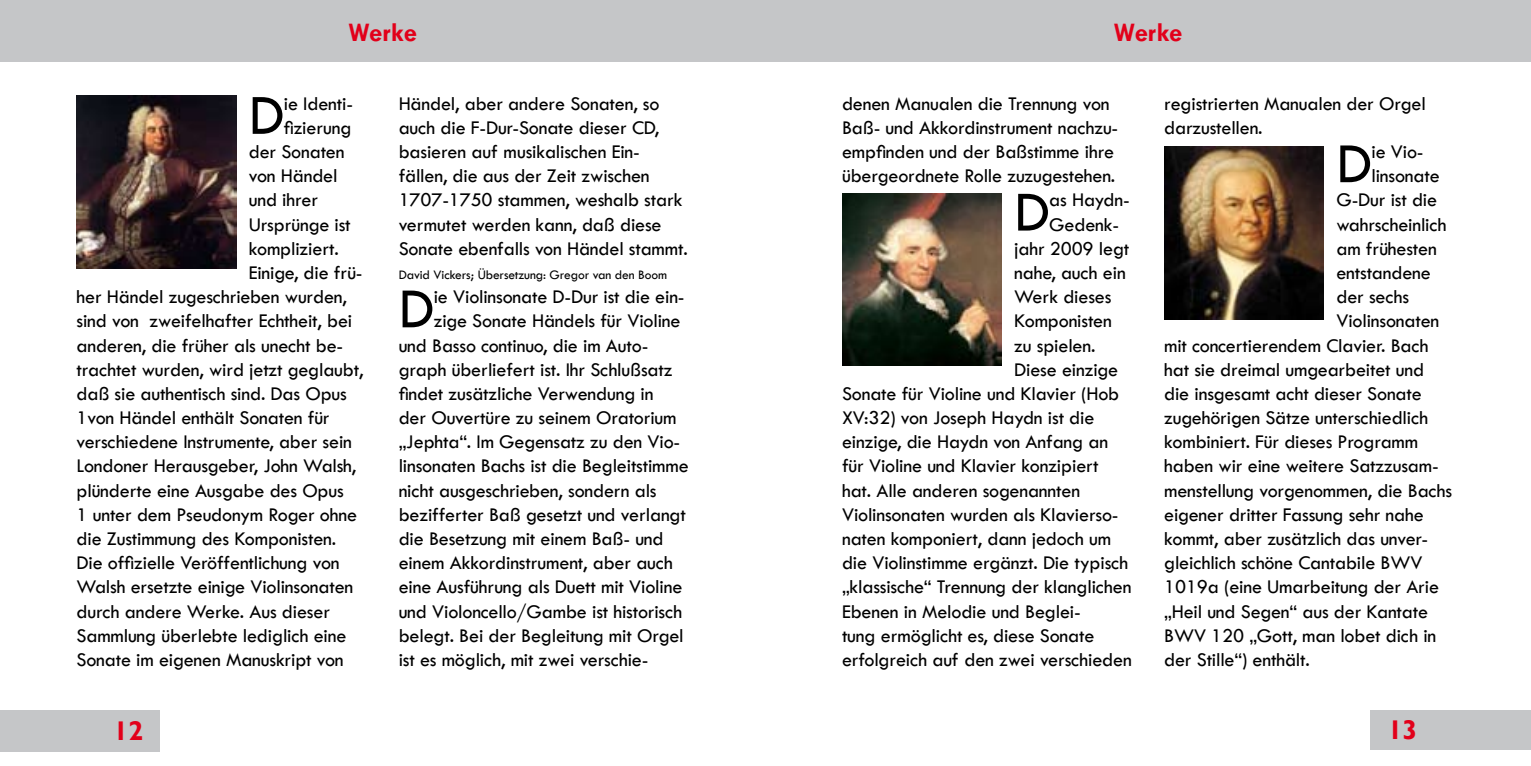
<style>
.page{position:relative;width:1531px;height:766px;background:#fff}
.page>*{position:absolute;margin:0;border:0;box-sizing:border-box;transform-origin:0 0}
.t1{font:58.95px "Tw Cen";color:#000}
.t2{font:700 27px "Tw Cen";color:#e2001a}
.t3{font:700 27px "Gill Sans";color:#e2001a}
.t4{font:20.03px/24.1px "Tw Cen";letter-spacing:-.01em;color:#000}
.t5{font:13.5px "Tw Cen";letter-spacing:-.01em;color:#000}
</style>
<div class="page">
<div style="left:0;top:0;width:765px;height:62px;background:#c5c6c8"></div>
<div style="left:0;top:710px;width:159px;height:41px;background:#c5c6c8"></div>
<div style="left:765px;top:0;width:766px;height:62px;background:#c5c6c8"></div>
<div style="left:1370px;top:710px;width:161px;height:39px;background:#c5c6c8"></div>
<img style="left:77px;top:96px;width:159px;height:172px">
<img style="left:1164px;top:147px;width:159px;height:172px">
<img style="left:842px;top:193px;width:159px;height:172px">
<h2 class="t2" style="left:348px;top:16px;width:70px">Werke</h2>
<h1 class="t1" style="left:249px;top:80px;width:37px">D</h1>
<p class="t4" style="left:284px;top:91px;width:71px">ie Identi-</p>
<p class="t4" style="left:284px;top:115px;width:69px">fizierung</p>
<p class="t4" style="left:249px;top:139px;width:97px">der Sonaten</p>
<p class="t4" style="left:249px;top:164px;width:90px">von Händel</p>
<p class="t4" style="left:249px;top:188px;width:71px">und ihrer</p>
<p class="t4" style="left:249px;top:212px;width:103px">Ursprünge ist</p>
<p class="t4" style="left:249px;top:236px;width:92px">kompliziert.</p>
<p class="t4" style="left:249px;top:260px;width:115px">Einige, die frü-</p>
<p class="t4" style="left:77px;top:284px;width:272px">her Händel zugeschrieben wurden,</p>
<p class="t4" style="left:77px;top:309px;width:277px">sind von zweifelhafter Echtheit, bei</p>
<p class="t4" style="left:77px;top:333px;width:268px">anderen, die früher als unecht be-</p>
<p class="t4" style="left:77px;top:357px;width:288px">trachtet wurden, wird jetzt geglaubt,</p>
<p class="t4" style="left:77px;top:381px;width:272px">daß sie authentisch sind. Das Opus</p>
<p class="t4" style="left:77px;top:405px;width:255px">1von Händel enthält Sonaten für</p>
<p class="t4" style="left:77px;top:429px;width:277px">verschiedene Instrumente, aber sein</p>
<p class="t4" style="left:77px;top:454px;width:281px">Londoner Herausgeber, John Walsh,</p>
<p class="t4" style="left:77px;top:478px;width:269px">plünderte eine Ausgabe des Opus</p>
<p class="t4" style="left:77px;top:502px;width:282px">1 unter dem Pseudonym Roger ohne</p>
<p class="t4" style="left:77px;top:526px;width:261px">die Zustimmung des Komponisten.</p>
<p class="t4" style="left:77px;top:550px;width:265px">Die offizielle Veröffentlichung von</p>
<p class="t4" style="left:77px;top:574px;width:278px">Walsh ersetzte einige Violinsonaten</p>
<p class="t4" style="left:77px;top:599px;width:255px">durch andere Werke. Aus dieser</p>
<p class="t4" style="left:77px;top:623px;width:271px">Sammlung überlebte lediglich eine</p>
<p class="t4" style="left:77px;top:647px;width:269px">Sonate im eigenen Manuskript von</p>
<p class="t4" style="left:399px;top:91px;width:291px">Händel, aber andere Sonaten, so auch die F-Dur-Sonate dieser CD, basieren auf musikalischen Ein&shy;fällen, die aus der Zeit zwischen 1707-1750 stammen, weshalb stark vermutet werden kann, daß diese Sonate ebenfalls von Händel stammt.</p>
<p class="t5" style="left:399px;top:266px;width:270px">David Vickers; Übersetzung: Gregor van den Boom</p>
<h1 class="t1" style="left:399px;top:273px;width:37px">D</h1>
<p class="t4" style="left:434px;top:284px;width:252px">ie Violinsonate D-Dur ist die ein-</p>
<p class="t4" style="left:434px;top:309px;width:248px">zige Sonate Händels für Violine</p>
<p class="t4" style="left:399px;top:333px;width:251px">und Basso continuo, die im Auto-</p>
<p class="t4" style="left:399px;top:357px;width:275px">graph überliefert ist. Ihr Schlußsatz</p>
<p class="t4" style="left:399px;top:381px;width:256px">findet zusätzliche Verwendung in</p>
<p class="t4" style="left:399px;top:405px;width:279px">der Ouvertüre zu seinem Oratorium</p>
<p class="t4" style="left:399px;top:429px;width:283px">„Jephta“. Im Gegensatz zu den Vio-</p>
<p class="t4" style="left:399px;top:454px;width:292px">linsonaten Bachs ist die Begleitstimme</p>
<p class="t4" style="left:399px;top:478px;width:259px">nicht ausgeschrieben, sondern als</p>
<p class="t4" style="left:399px;top:502px;width:289px">bezifferter Baß gesetzt und verlangt</p>
<p class="t4" style="left:399px;top:526px;width:266px">die Besetzung mit einem Baß- und</p>
<p class="t4" style="left:399px;top:550px;width:276px">einem Akkordinstrument, aber auch</p>
<p class="t4" style="left:399px;top:574px;width:285px">eine Ausführung als Duett mit Violine</p>
<p class="t4" style="left:399px;top:599px;width:285px">und Violoncello/Gambe ist historisch</p>
<p class="t4" style="left:399px;top:623px;width:286px">belegt. Bei der Begleitung mit Orgel</p>
<p class="t4" style="left:399px;top:647px;width:251px">ist es möglich, mit zwei verschie-</p>
<h2 class="t2" style="left:1114px;top:16px;width:70px">Werke</h2>
<p class="t4" style="left:842px;top:91px;width:278px">denen Manualen die Trennung von Baß- und Akkordinstrument nachzu&shy;empfinden und der Baßstimme ihre übergeordnete Rolle zuzugestehen.</p>
<h1 class="t1" style="left:1014px;top:176px;width:37px">D</h1>
<p class="t4" style="left:1049px;top:188px;width:82px">as Haydn-</p>
<p class="t4" style="left:1049px;top:212px;width:71px">Gedenk-</p>
<p class="t4" style="left:1014px;top:236px;width:117px">jahr 2009 legt</p>
<p class="t4" style="left:1014px;top:260px;width:113px">nahe, auch ein</p>
<p class="t4" style="left:1014px;top:284px;width:99px">Werk dieses</p>
<p class="t4" style="left:1014px;top:309px;width:99px">Komponisten</p>
<p class="t4" style="left:1014px;top:333px;width:83px">zu spielen.</p>
<p class="t4" style="left:1014px;top:357px;width:105px">Diese einzige</p>
<p class="t4" style="left:842px;top:381px;width:279px">Sonate für Violine und Klavier (Hob</p>
<p class="t4" style="left:842px;top:405px;width:254px">XV:32) von Joseph Haydn ist die</p>
<p class="t4" style="left:842px;top:429px;width:268px">einzige, die Haydn von Anfang an</p>
<p class="t4" style="left:842px;top:454px;width:258px">für Violine und Klavier konzipiert</p>
<p class="t4" style="left:842px;top:478px;width:240px">hat. Alle anderen sogenannten</p>
<p class="t4" style="left:842px;top:502px;width:278px">Violinsonaten wurden als Klavierso-</p>
<p class="t4" style="left:842px;top:526px;width:271px">naten komponiert, dann jedoch um</p>
<p class="t4" style="left:842px;top:550px;width:288px">die Violinstimme ergänzt. Die typisch</p>
<p class="t4" style="left:842px;top:574px;width:291px">„klassische“ Trennung der klanglichen</p>
<p class="t4" style="left:842px;top:599px;width:240px">Ebenen in Melodie und Beglei-</p>
<p class="t4" style="left:842px;top:623px;width:254px">tung ermöglicht es, diese Sonate</p>
<p class="t4" style="left:842px;top:647px;width:291px">erfolgreich auf den zwei verschieden</p>
<p class="t4" style="left:1164px;top:91px;width:263px">registrierten Manualen der Orgel darzustellen.</p>
<h1 class="t1" style="left:1336px;top:128px;width:37px">D</h1>
<p class="t4" style="left:1371px;top:139px;width:54px">ie Vio-</p>
<p class="t4" style="left:1371px;top:164px;width:70px">linsonate</p>
<p class="t4" style="left:1336px;top:188px;width:102px">G-Dur ist die</p>
<p class="t4" style="left:1336px;top:212px;width:112px">wahrscheinlich</p>
<p class="t4" style="left:1336px;top:236px;width:102px">am frühesten</p>
<p class="t4" style="left:1336px;top:260px;width:96px">entstandene</p>
<p class="t4" style="left:1336px;top:284px;width:74px">der sechs</p>
<p class="t4" style="left:1336px;top:309px;width:104px">Violinsonaten</p>
<p class="t4" style="left:1164px;top:333px;width:266px">mit concertierendem Clavier. Bach</p>
<p class="t4" style="left:1164px;top:357px;width:262px">hat sie dreimal umgearbeitet und</p>
<p class="t4" style="left:1164px;top:381px;width:259px">die insgesamt acht dieser Sonate</p>
<p class="t4" style="left:1164px;top:405px;width:265px">zugehörigen Sätze unterschiedlich</p>
<p class="t4" style="left:1164px;top:429px;width:256px">kombiniert. Für dieses Programm</p>
<p class="t4" style="left:1164px;top:454px;width:276px">haben wir eine weitere Satzzusam-</p>
<p class="t4" style="left:1164px;top:478px;width:290px">menstellung vorgenommen, die Bachs</p>
<p class="t4" style="left:1164px;top:502px;width:261px">eigener dritter Fassung sehr nahe</p>
<p class="t4" style="left:1164px;top:526px;width:266px">kommt, aber zusätzlich das unver-</p>
<p class="t4" style="left:1164px;top:550px;width:260px">gleichlich schöne Cantabile BWV</p>
<p class="t4" style="left:1164px;top:574px;width:276px">1019a (eine Umarbeitung der Arie</p>
<p class="t4" style="left:1164px;top:599px;width:265px">„Heil und Segen“ aus der Kantate</p>
<p class="t4" style="left:1164px;top:623px;width:274px">BWV 120 „Gott, man lobet dich in</p>
<p class="t4" style="left:1164px;top:647px;width:147px">der Stille“) enthält.</p>
<h2 class="t3" style="left:113px;top:714px;width:13px">12</h2>
<h2 class="t3" style="left:1387px;top:713px;width:13px">13</h2>
</div>
